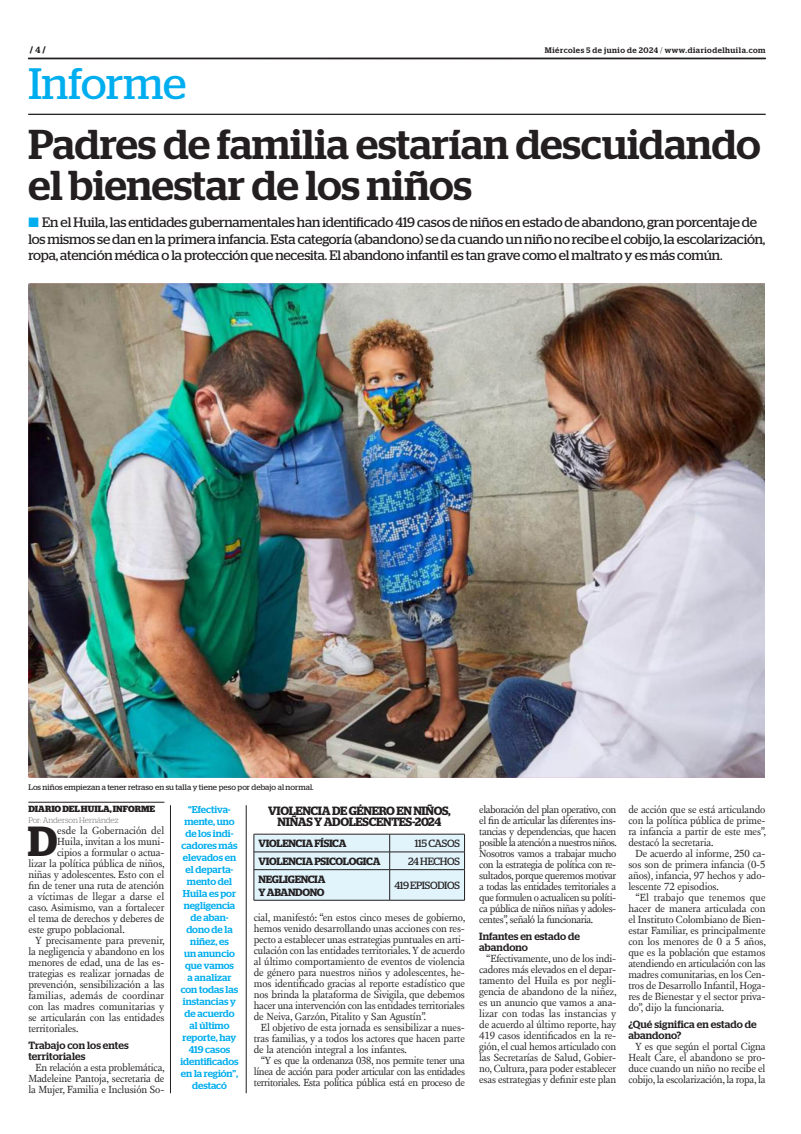
<style>
.page{position:relative;width:801px;height:1134px;background:#fff}
.page>*{position:absolute;margin:0;border:0;box-sizing:border-box;transform-origin:0 0}
.t1{font:43.9px "Stag";letter-spacing:-.005em;color:#00aeef}
.TEXTO_UNO{font:600 42px "Stag";color:#231f20}
.TITULO{font:500 41.7px/41.7px "Stag";color:#231f20}
.SUMARIO{font:13.7px/16.5px "Stag";letter-spacing:-.01em;color:#231f20}
.tabla{font:600 12px/11px "Stag";letter-spacing:-.025em;color:#231f20;text-align:center}
.TEXTO{font:10.6px/11px "New Fournier BP";letter-spacing:-.015em;color:#231f20;text-align:justify}
.TEXTO_UNO-2{font:10.6px "New Fournier BP";letter-spacing:-.01em;color:#231f20}
.INTERTITULO{font:500 10.5px/11px "Stag";letter-spacing:.01em;color:#231f20}
.tabla-2{font:600 10.5px "Stag";letter-spacing:-.025em;color:#231f20}
.tabla-3{font:10.5px "Stag";letter-spacing:-.03em;color:#231f20}
.DESTACADO_AZUL{font:500 10px/12px "Stag";color:#00aeef;text-align:center}
.CREDITO_1{font:700 9px "Stag";color:#231f20}
.PIE_DE_FOTO{font:8px "Stag";letter-spacing:.01em;color:#231f20}
.t2{font:500 8px "Stag";letter-spacing:.06em;color:#231f20}
.CREDITO_2{font:300 8px "Stag";letter-spacing:-.005em;color:#6c6d70}
.s1{font-weight:500}
.s2{font-weight:300}
.s3{color:#00aeef}
</style>
<div class="page">
<div style="left:254px;top:835px;width:211px;height:65px;background:#e1f4fc"></div>
<svg style="left:28px;top:58px;width:737px;height:1px"></svg>
<hr style="left:28px;top:114px;width:737px;height:1px;background:#231f20">
<img style="left:28px;top:283px;width:736px;height:494px">
<hr style="left:254px;top:834px;width:136px;height:1px;background:#231f20">
<hr style="left:390px;top:834px;width:75px;height:1px;background:#231f20">
<hr style="left:254px;top:852px;width:136px;height:1px;background:#231f20">
<svg style="left:254px;top:834px;width:1px;height:35px"></svg>
<hr style="left:390px;top:852px;width:75px;height:1px;background:#231f20">
<svg style="left:389px;top:834px;width:1px;height:35px"></svg>
<svg style="left:464px;top:834px;width:1px;height:35px"></svg>
<hr style="left:254px;top:869px;width:136px;height:1px;background:#231f20">
<hr style="left:254px;top:870px;width:1px;height:30px;background:#231f20">
<hr style="left:390px;top:869px;width:75px;height:1px;background:#231f20">
<hr style="left:389px;top:870px;width:1px;height:30px;background:#231f20">
<hr style="left:464px;top:870px;width:1px;height:30px;background:#231f20">
<hr style="left:254px;top:900px;width:136px;height:1px;background:#231f20">
<hr style="left:390px;top:900px;width:75px;height:1px;background:#231f20">
<hr style="left:28px;top:802px;width:136px;height:1px;background:#231f20">
<hr style="left:170px;top:805px;width:1px;height:288px;background:#231f20">
<hr style="left:246px;top:805px;width:1px;height:288px;background:#231f20">
<p class="CREDITO_1" style="left:30px;top:45px;width:17px">/ <span class="s1">4</span> /</p>
<p class="t2" style="left:545px;top:45px;width:222px">Miércoles 5 de junio de 2024 <span class="s2">/</span> www.diariodelhuila.com</p>
<p class="t1" style="left:28px;top:58px;width:159px">Informe</p>
<p class="TITULO" style="left:28px;top:123px;width:734px">Padres de familia estarían descuidando el bienestar de los niños</p>
<p class="SUMARIO" style="left:28px;top:214px;width:738px"><span class="s3">■</span> En el Huila, las entidades gubernamentales han identificado 419 casos de niños en estado de abandono, gran porcentaje de los mismos se dan en la primera infancia. Esta categoría (abandono) se da cuando un niño no recibe el cobijo, la escolarización, ropa, atención médica o la protección que necesita. El abandono infantil es tan grave como el maltrato y es más común.</p>
<p class="PIE_DE_FOTO" style="left:28px;top:782px;width:287px">Los niños empiezan a tener retraso en su talla y tiene peso por debajo al normal.</p>
<p class="CREDITO_1" style="left:28px;top:804px;width:128px">DIARIO DEL HUILA, INFORME</p>
<p class="CREDITO_2" style="left:28px;top:816px;width:92px">Por: Anderson Hernández</p>
<p class="TEXTO_UNO" style="left:28px;top:817px;width:31px">D</p>
<p class="TEXTO_UNO-2" style="left:57px;top:824px;width:109px">esde la Gobernación del</p>
<p class="TEXTO_UNO-2" style="left:57px;top:835px;width:109px">Huila, invitan a los muni-</p>
<p class="TEXTO_UNO-2" style="left:57px;top:846px;width:109px">cipios a formular o actua-</p>
<p class="TEXTO_UNO-2" style="left:28px;top:857px;width:138px">lizar la política pública de niños,</p>
<p class="TEXTO_UNO-2" style="left:28px;top:868px;width:138px">niñas y adolescentes. Esto con el</p>
<p class="TEXTO_UNO-2" style="left:28px;top:879px;width:138px">fin de tener una ruta de atención</p>
<p class="TEXTO_UNO-2" style="left:28px;top:890px;width:138px">a víctimas de llegar a darse el</p>
<p class="TEXTO_UNO-2" style="left:28px;top:901px;width:138px">caso. Asimismo, van a fortalecer</p>
<p class="TEXTO_UNO-2" style="left:28px;top:912px;width:138px">el tema de derechos y deberes de</p>
<p class="TEXTO_UNO-2" style="left:28px;top:923px;width:98px">este grupo poblacional.</p>
<p class="TEXTO" style="left:28px;top:935px;width:138px;text-indent:7px">Y precisamente para prevenir, la negligencia y abandono en los menores de edad, una de las es&shy;trategias es realizar jornadas de prevención, sensibilización a las familias, además de coordinar con las madres comunitarias y se articularán con las entidades territoriales.</p>
<p class="INTERTITULO" style="left:28px;top:1040px;width:102px">Trabajo con los entes territoriales</p>
<p class="TEXTO" style="left:28px;top:1062px;width:138px;text-indent:7px">En relación a esta problemática, Madeleine Pantoja, secretaria de la Mujer, Familia e Inclusión So-</p>
<p class="DESTACADO_AZUL" style="left:180px;top:803px;width:60px">“Efectiva&shy;mente, uno de los indi&shy;cadores más elevados en el departa&shy;mento del<br>Huila es por negligencia de aban&shy;dono de la niñez, es<br>un anuncio que vamos<br>a analizar con todas las instancias y de acuerdo al último reporte, hay<br>419 casos identificados en la región”, destacó</p>
<p class="tabla" style="left:268px;top:805px;width:184px">VIOLENCIA DE GÉNERO EN NIÑOS,<br>NIÑAS Y ADOLESCENTES-2024</p>
<p class="tabla-2" style="left:258px;top:837px;width:89px">VIOLENCIA FÍSICA</p>
<p class="tabla-3" style="left:415px;top:837px;width:47px">115 CASOS</p>
<p class="tabla-2" style="left:258px;top:855px;width:123px">VIOLENCIA PSICOLOGICA</p>
<p class="tabla-3" style="left:408px;top:855px;width:53px">24 HECHOS</p>
<p class="tabla-2" style="left:258px;top:873px;width:68px">NEGLIGENCIA</p>
<p class="tabla-2" style="left:258px;top:886px;width:68px">Y ABANDONO</p>
<p class="tabla-3" style="left:394px;top:879px;width:67px">419 EPISODIOS</p>
<p class="TEXTO" style="left:254px;top:912px;width:213px">cial, manifestó: “en estos cinco meses de gobierno, hemos venido desarrollando unas acciones con res&shy;pecto a establecer unas estrategias puntuales en arti&shy;culación con las entidades territoriales. Y de acuerdo al último comportamiento de eventos de violencia de género para nuestros niños y adolescentes, he&shy;mos identificado gracias al reporte estadístico que nos brinda la plataforma de Sivigila, que debemos hacer una intervención con las entidades territoriales de Neiva, Garzón, Pitalito y San Agustín”.</p>
<p class="TEXTO" style="left:254px;top:1022px;width:213px;text-indent:7px">El objetivo de esta jornada es sensibilizar a nues&shy;tras familias, y a todos los actores que hacen parte de la atención integral a los infantes.</p>
<p class="TEXTO" style="left:254px;top:1055px;width:213px;text-indent:7px">“Y es que la ordenanza 038, nos permite tener una línea de acción para poder articular con las entidades territoriales. Esta política pública está en proceso de</p>
<p class="TEXTO" style="left:479px;top:804px;width:139px">elaboración del plan operativo, con el fin de articular las diferentes ins&shy;tancias y dependencias, que hacen posible la atención a nuestros niños.<br>Nosotros vamos a trabajar mucho con la estrategia de política con re&shy;sultados, porque queremos motivar a todas las entidades territoriales a que formulen o actualicen su políti&shy;ca pública de niños niñas y adoles&shy;centes”, señaló la funcionaria.</p>
<p class="INTERTITULO" style="left:479px;top:930px;width:102px">Infantes en estado de abandono</p>
<p class="TEXTO" style="left:479px;top:953px;width:139px;text-indent:7px">“Efectivamente, uno de los indi&shy;cadores más elevados en el depar&shy;tamento del Huila es por negli&shy;gencia de abandono de la niñez, es un anuncio que vamos a ana&shy;lizar con todas las instancias y de acuerdo al último reporte, hay 419 casos identificados en la re&shy;gión, el cual hemos articulado con las Secretarías de Salud, Gobier&shy;no, Cultura, para poder establecer esas estrategias y definir este plan</p>
<p class="TEXTO" style="left:628px;top:804px;width:139px">de acción que se está articulando con la política pública de prime&shy;ra infancia a partir de este mes”, destacó la secretaria.</p>
<p class="TEXTO" style="left:628px;top:848px;width:139px;text-indent:7px">De acuerdo al informe, 250 ca&shy;sos son de primera infancia (0-5 años), infancia, 97 hechos y ado&shy;lescente 72 episodios.</p>
<p class="TEXTO" style="left:628px;top:892px;width:139px;text-indent:7px">“El trabajo que tenemos que hacer de manera articulada con el Instituto Colombiano de Bien&shy;estar Familiar, es principalmente con los menores de 0 a 5 años, que es la población que estamos atendiendo en articulación con las madres comunitarias, en los Cen&shy;tros de Desarrollo Infantil, Hoga&shy;res de Bienestar y el sector priva&shy;do”, dijo la funcionaria.</p>
<p class="INTERTITULO" style="left:628px;top:1018px;width:130px">¿Qué significa en estado de abandono?</p>
<p class="TEXTO" style="left:628px;top:1041px;width:139px;text-indent:7px">Y es que según el portal Cigna Healt Care, el abandono se pro&shy;duce cuando un niño no recibe el cobijo, la escolarización, la ropa, la</p>
</div>
